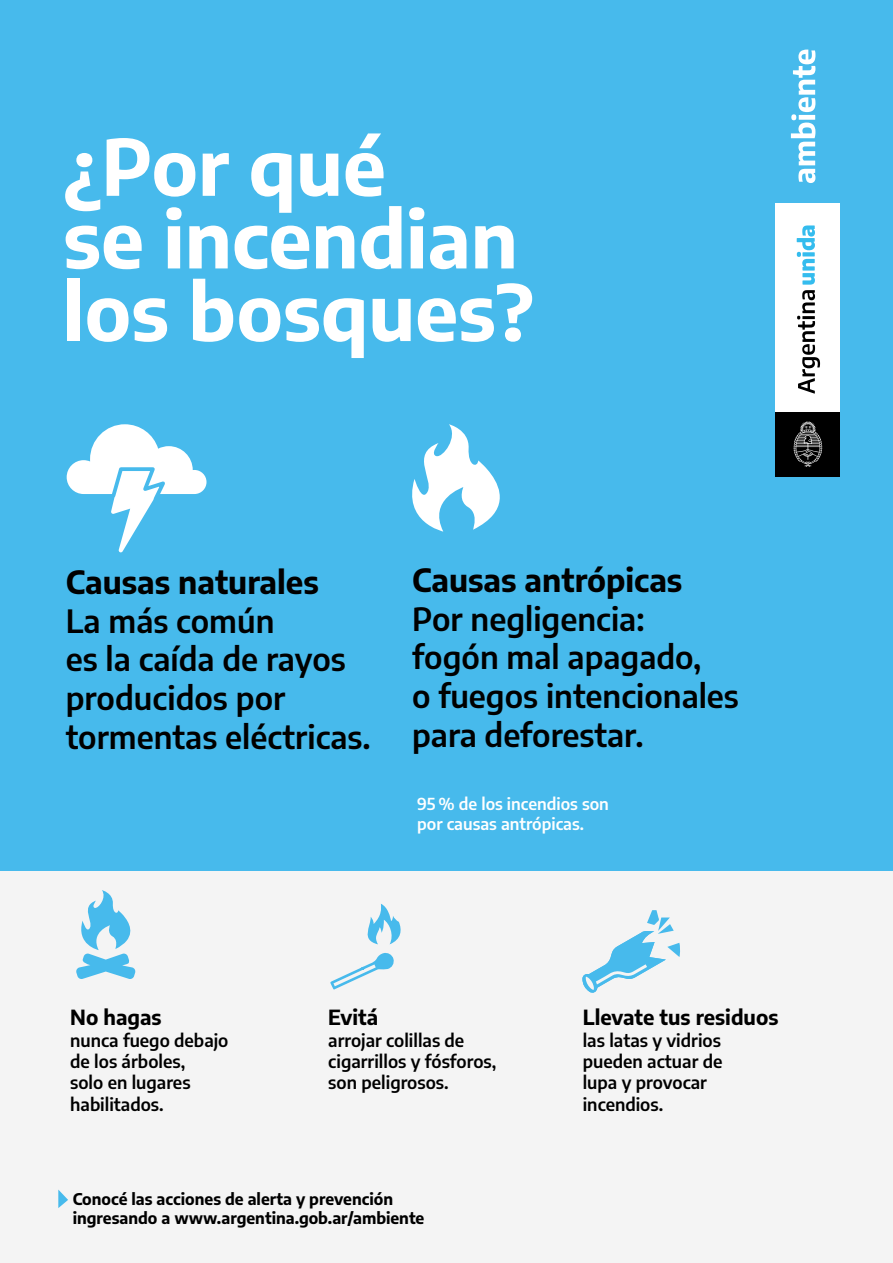
<style>
.page{position:relative;width:893px;height:1263px;background:#fff}
.page>*{position:absolute;margin:0;border:0;box-sizing:border-box;transform-origin:0 0}
.t1{font:700 77.1px/72.6px "Encode Sans";color:#fff}
.t2{font:600 31.5px/38.7px "Encode Sans";color:#000}
.t3{font:700 31.5px "Encode Sans";color:#000}
.t4{font:700 20.4px "Encode Sans";color:#000}
.t5{font:600 17.4px/21.3px "Encode Sans";color:#000}
.t6{font:600 16.2px/20px "Encode Sans";color:#fff}
.t7{font:700 15.9px/19px "Encode Sans";color:#000}
</style>
<div class="page">
<div style="left:0;top:870px;width:893px;height:393px;background:#f4f4f4"></div>
<div style="left:0;top:0;width:893px;height:870px;background:#47baec"></div>
<div style="left:775px;top:203px;width:65px;height:209px;background:#fff"></div>
<div style="left:775px;top:412px;width:65px;height:64px;background:#000"></div>
<svg style="left:797px;top:225px;width:23px;height:169px"></svg>
<svg style="left:794px;top:421px;width:28px;height:46px"></svg>
<svg style="left:791px;top:50px;width:24px;height:133px"></svg>
<svg style="left:76px;top:890px;width:59px;height:89px"></svg>
<svg style="left:330px;top:953px;width:64px;height:36px"></svg>
<svg style="left:367px;top:904px;width:34px;height:40px"></svg>
<svg style="left:582px;top:910px;width:98px;height:83px"></svg>
<svg style="left:412px;top:424px;width:88px;height:108px"></svg>
<svg style="left:67px;top:424px;width:139px;height:128px"></svg>
<svg style="left:58px;top:1189px;width:10px;height:19px"></svg>
<h1 class="t1" style="left:63px;top:126px;width:472px">¿Por qué<br>se incendian los bosques?</h1>
<h2 class="t3" style="left:66px;top:559px;width:255px">Causas naturales</h2>
<h2 class="t2" style="left:66px;top:600px;width:306px">La más común<br>es la caída de rayos producidos por tormentas eléctricas.</h2>
<h2 class="t3" style="left:412px;top:557px;width:272px">Causas antrópicas</h2>
<h2 class="t2" style="left:412px;top:598px;width:328px">Por negligencia: fogón mal apagado,<br>o fuegos intencionales para deforestar.</h2>
<p class="t6" style="left:417px;top:793px;width:193px">95 % de los incendios son por causas antrópicas.</p>
<p class="t4" style="left:70px;top:1002px;width:93px">No hagas</p>
<p class="t5" style="left:70px;top:1028px;width:160px">nunca fuego debajo de los árboles,<br>solo en lugares habilitados.</p>
<p class="t4" style="left:328px;top:1002px;width:52px">Evitá</p>
<p class="t5" style="left:328px;top:1028px;width:170px">arrojar colillas de cigarrillos y fósforos, son peligrosos.</p>
<p class="t7" style="left:73px;top:1188px;width:353px">Conocé las acciones de alerta y prevención ingresando a www.argentina.gob.ar/ambiente</p>
<p class="t4" style="left:583px;top:1002px;width:197px">Llevate tus residuos</p>
<p class="t5" style="left:583px;top:1028px;width:141px">las latas y vidrios pueden actuar de lupa y provocar incendios.</p>
</div>
